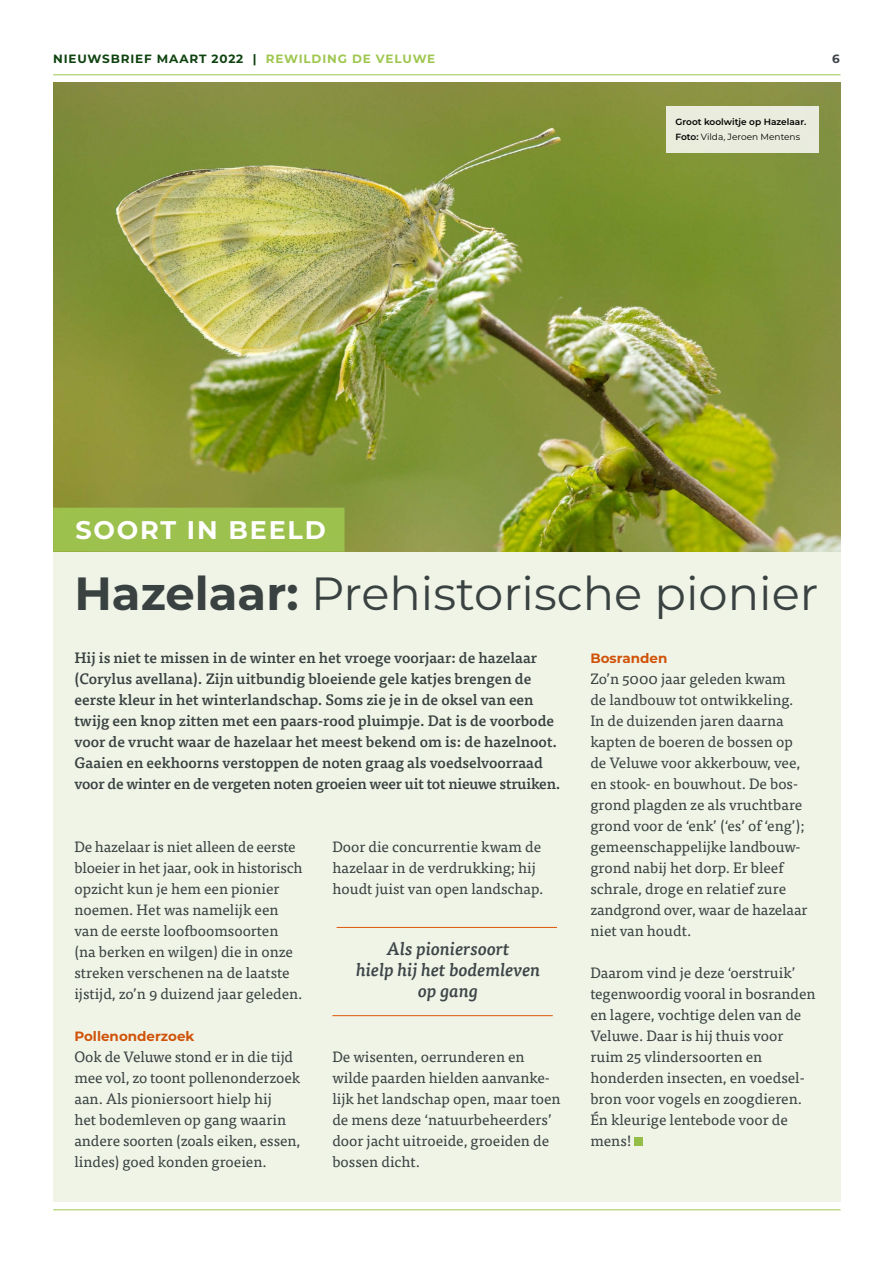
<style>
.page{position:relative;width:893px;height:1263px;background:#fff}
.page>*{position:absolute;margin:0;border:0;box-sizing:border-box;transform-origin:0 0}
.t1{font:46.5px "Montserrat";color:#3d4548}
.t2{font:700 25.5px "Montserrat";letter-spacing:.07em;color:#fff}
.t3{font:italic 500 18px/21px "Tisa Pro";color:#3d4548;text-align:center}
.t4{font:15px/21px "Tisa Pro";color:#3d4548}
.t5{font:500 15px/21px "Tisa Pro";color:#3d4548}
.t6{font:700 13.5px "Montserrat";color:#de570a}
.t7{font:700 12px "Montserrat";letter-spacing:.07em;color:#0f4310}
.t8{font:700 12px "Montserrat";color:#3d4548}
.t9{font:600 9px/15px "Montserrat";color:#000}
.s1{color:#9fc750}
.s2{font-weight:400}
.s3{font-weight:700}
</style>
<div class="page">
<div style="left:53px;top:467px;width:787px;height:734px;background:#f0f4e7"></div>
<hr style="left:53px;top:1209px;width:787px;height:1px;background:#9fc750">
<img style="left:53px;top:83px;width:787px;height:469px">
<div style="left:53px;top:508px;width:291px;height:44px;background:#9fc750;border:2px solid #9fc750"></div>
<div style="left:635px;top:1137px;width:8px;height:9px;background:#95be48"></div>
<hr style="left:332px;top:1015px;width:221px;height:1px;background:#de570a">
<hr style="left:337px;top:927px;width:220px;height:1px;background:#de570a">
<hr style="left:53px;top:74px;width:787px;height:1px;background:#9fc750">
<div style="left:666px;top:106px;width:153px;height:47px;background:#eaecdd"></div>
<p class="t7" style="left:53px;top:50px;width:384px">NIEUWSBRIEF MAART 2022 | <span class="s1">REWILDING DE VELUWE</span></p>
<p class="t8" style="left:832px;top:50px;width:9px">6</p>
<p class="t9" style="left:675px;top:114px;width:132px">Groot koolwitje op Hazelaar.<br>Foto: <span class="s2">Vilda, Jeroen Mentens</span></p>
<h2 class="t2" style="left:75px;top:512px;width:252px">SOORT IN BEELD</h2>
<h1 class="t1" style="left:74px;top:561px;width:745px"><span class="s3">Hazelaar:</span> Prehistorische pionier</h1>
<p class="t5" style="left:74px;top:646px;width:488px">Hij is niet te missen in de winter en het vroege voorjaar: de hazelaar (Corylus avellana). Zijn uitbundig bloeiende gele katjes brengen de eerste kleur in het winterlandschap. Soms zie je in de oksel van een twijg een knop zitten met een paars-rood pluimpje. Dat is de voorbode voor de vrucht waar de hazelaar het meest bekend om is: de hazelnoot.<br>Gaaien en eekhoorns verstoppen de noten graag als voedselvoorraad voor de winter en de vergeten noten groeien weer uit tot nieuwe struiken.</p>
<p class="t6" style="left:590px;top:648px;width:78px">Bosranden</p>
<p class="t4" style="left:590px;top:667px;width:219px">Zo’n 5000 jaar geleden kwam<br>de landbouw tot ontwikkeling.<br>In de duizenden jaren daarna kapten de boeren de bossen op de Veluwe voor akkerbouw, vee, en stook- en bouwhout. De bos&shy;grond plagden ze als vruchtbare grond voor de ‘enk’ (‘es’ of ‘eng’); gemeenschappelijke landbouw&shy;grond nabij het dorp. Er bleef schrale, droge en relatief zure zandgrond over, waar de hazelaar niet van houdt.</p>
<p class="t4" style="left:590px;top:961px;width:227px">Daarom vind je deze ‘oerstruik’ tegenwoordig vooral in bosranden en lagere, vochtige delen van de<br>Veluwe. Daar is hij thuis voor ruim 25 vlindersoorten en honderden insecten, en voedsel&shy;bron voor vogels en zoogdieren.<br>Én kleurige lentebode voor de mens!</p>
<p class="t4" style="left:74px;top:835px;width:230px">De hazelaar is niet alleen de eerste bloeier in het jaar, ook in historisch opzicht kun je hem een pionier noemen. Het was namelijk een van de eerste loofboomsoorten (na berken en wilgen) die in onze streken verschenen na de laatste ijstijd, zo’n 9 duizend jaar geleden.</p>
<p class="t6" style="left:74px;top:1026px;width:122px">Pollenonderzoek</p>
<p class="t4" style="left:74px;top:1045px;width:227px">Ook de Veluwe stond er in die tijd mee vol, zo toont pollenonderzoek aan. Als pioniersoort hielp hij<br>het bodemleven op gang waarin andere soorten (zoals eiken, essen, lindes) goed konden groeien.</p>
<p class="t4" style="left:332px;top:835px;width:213px">Door die concurrentie kwam de hazelaar in de verdrukking; hij houdt juist van open landschap.</p>
<p class="t3" style="left:356px;top:937px;width:186px">Als pioniersoort<br>hielp hij het bodemleven op gang</p>
<p class="t4" style="left:332px;top:1045px;width:230px">De wisenten, oerrunderen en wilde paarden hielden aanvanke&shy;lijk het landschap open, maar toen de mens deze ‘natuurbeheerders’ door jacht uitroeide, groeiden de bossen dicht.</p>
</div>
